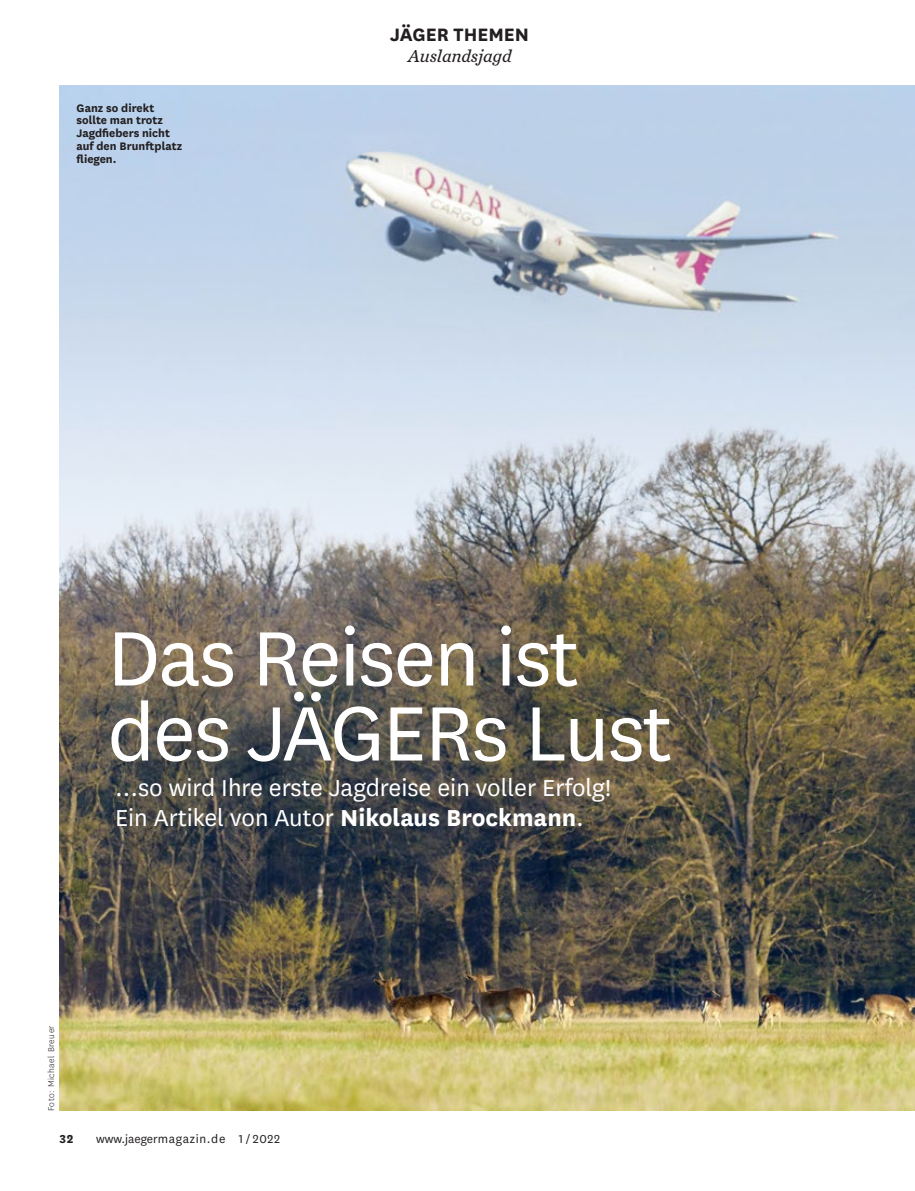
<style>
.page{position:relative;width:915px;height:1191px;background:#fff}
.page>*{position:absolute;margin:0;border:0;box-sizing:border-box;transform-origin:0 0}
.Headline{font:90px "National";letter-spacing:-.02em;color:#fff}
.Vorspann{font:27px/30px "National";color:#fff}
.t1{font:700 21px "National";color:#231f20}
.t2{font:italic 18px "Chronicle Text G3";color:#231f20}
.t3{font:13.5px "National";letter-spacing:.05em;color:#231f20}
.t4{font:700 13.5px "National";color:#231f20}
.BU_schwarz{font:700 12.75px/12.8px "National";color:#231f20}
.t5{font:300 9.75px "National";letter-spacing:.05em;color:#231f20}
.s1{font-weight:700}
.s2{font-size:13.2px}
</style>
<div class="page">
<img style="left:60px;top:85px;width:854px;height:1025px">
<p class="BU_schwarz" style="left:77px;top:100px;width:107px">Ganz so direkt sollte man trotz<br>Jagdfiebers nicht auf den Brunftplatz fliegen.</p>
<p class="t1" style="left:390px;top:19px;width:140px">JÄGER THEMEN</p>
<p class="t2" style="left:407px;top:42px;width:105px">Auslandsjagd</p>
<p class="Headline" style="left:107px;top:599px;width:472px">Das Reisen ist</p>
<p class="Headline" style="left:107px;top:674px;width:565px">des JÄGERs Lust</p>
<p class="Vorspann" style="left:115px;top:771px;width:497px">...so wird Ihre erste Jagdreise ein voller Erfolg!<br>Ein Artikel von Autor <span class="s1">Nikolaus Brockmann</span>.</p>
<p class="t5" style="left:45px;top:1111px;width:87px;rotate:-90deg">Foto: Michael Breuer</p>
<p class="t4" style="left:60px;top:1129px;width:15px">32</p>
<p class="t3" style="left:96px;top:1130px;width:185px"><span class="s2">www.jaeger</span>magazin.de 1 / 2022</p>
</div>
